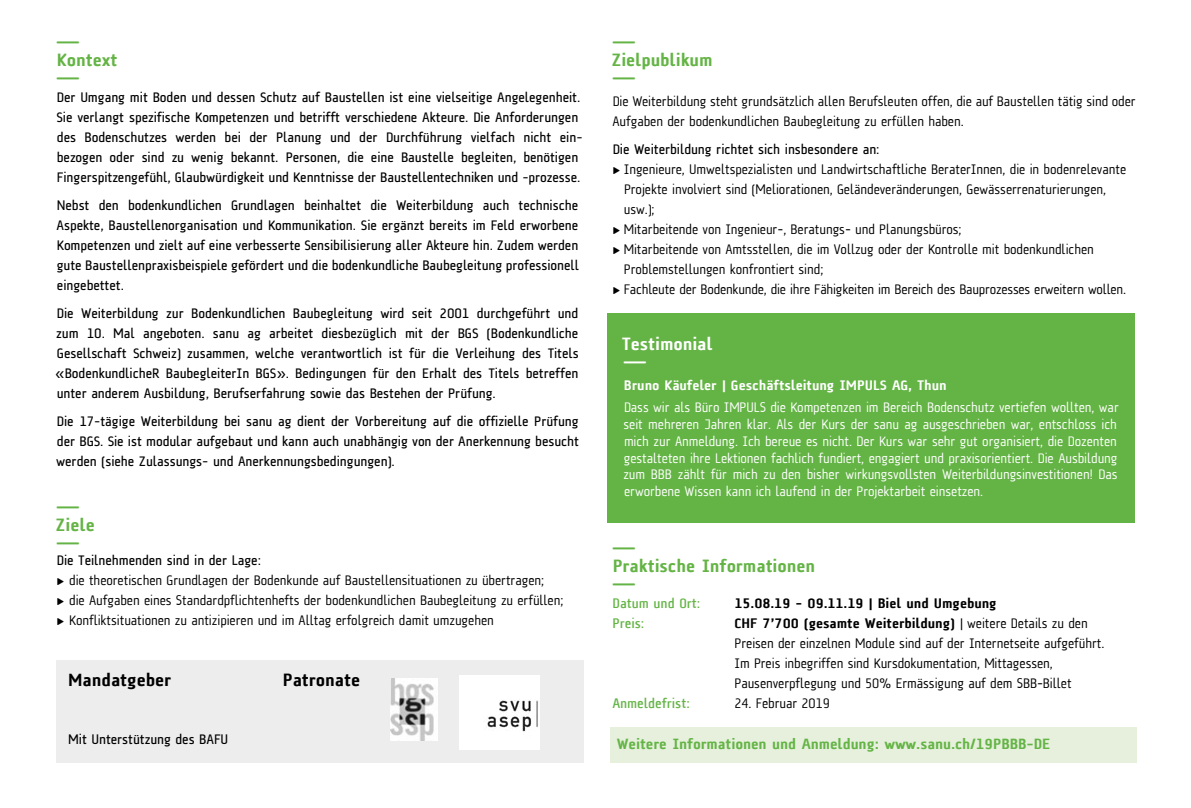
<style>
.page{position:relative;width:1191px;height:808px;background:#fff}
.page>*{position:absolute;margin:0;border:0;box-sizing:border-box;transform-origin:0 0}
.t1{font:300 24px "A Asanu";color:#64b445}
.t2{font:300 24px "A Asanu";color:#fff}
.t3{font:900 18px "A Asanu";letter-spacing:-.01em;color:#64b445}
.t4{font:900 18px "A Asanu";letter-spacing:-.01em;color:#000}
.t5{font:900 18px "A Asanu";letter-spacing:-.01em;color:#fff}
.t6{font:900 15px "A Asanu";letter-spacing:-.01em;color:#64b445}
.t7{font:500 14px/20px "A Asanu";letter-spacing:-.01em;color:#000;text-align:justify}
.t8{font:14px/20px "A Asanu";letter-spacing:-.01em;color:#000}
.t9{font:14px/16.8px "A Asanu";letter-spacing:-.01em;color:#fff}
.t10{font:900 14px "A Asanu";letter-spacing:-.01em;color:#fff}
.t11{font:900 14px "A Asanu";letter-spacing:-.01em;color:#000}
.t12{font:700 14px "A Asanu";letter-spacing:-.01em;color:#64b445}
.s1{font-weight:900}
</style>
<div class="page">
<div style="left:607px;top:314px;width:527px;height:209px;background:#64b445"></div>
<div style="left:57px;top:660px;width:527px;height:103px;background:#ededed"></div>
<img style="left:391px;top:678px;width:47px;height:62px">
<img style="left:459px;top:675px;width:80px;height:75px">
<div style="left:610px;top:727px;width:526px;height:36px;background:#e6f0dd"></div>
<h1 class="t1" style="left:56px;top:29px;width:25px">—</h1>
<p class="t3" style="left:57px;top:50px;width:62px">Kontext</p>
<h1 class="t1" style="left:56px;top:65px;width:25px">—</h1>
<p class="t7" style="left:56px;top:87px;width:528px;text-align:left">Der Umgang mit Boden und dessen Schutz auf Baustellen ist eine vielseitige Angelegenheit.<br>Sie verlangt spezifische Kompetenzen und betrifft verschiedene Akteure. Die Anforderungen des Bodenschutzes werden bei der Planung und der Durchführung vielfach nicht ein&shy;bezogen oder sind zu wenig bekannt. Personen, die eine Baustelle begleiten, benötigen Fingerspitzengefühl, Glaubwürdigkeit und Kenntnisse der Baustellentechniken und -prozesse.</p>
<p class="t7" style="left:57px;top:195px;width:524px">Nebst den bodenkundlichen Grundlagen beinhaltet die Weiterbildung auch technische Aspekte, Baustellenorganisation und Kommunikation. Sie ergänzt bereits im Feld erworbene Kompetenzen und zielt auf eine verbesserte Sensibilisierung aller Akteure hin. Zudem werden gute Baustellenpraxisbeispiele gefördert und die bodenkundliche Baubegleitung professionell eingebettet.</p>
<p class="t7" style="left:55px;top:303px;width:525px">Die Weiterbildung zur Bodenkundlichen Baubegleitung wird seit 2001 durchgeführt und zum 10. Mal angeboten. sanu ag arbeitet diesbezüglich mit der BGS (Bodenkundliche Gesellschaft Schweiz) zusammen, welche verantwortlich ist für die Verleihung des Titels «BodenkundlicheR BaubegleiterIn BGS». Bedingungen für den Erhalt des Titels betreffen unter anderem Ausbildung, Berufserfahrung sowie das Bestehen der Prüfung.</p>
<p class="t7" style="left:56px;top:411px;width:524px">Die 17-tägige Weiterbildung bei sanu ag dient der Vorbereitung auf die offizielle Prüfung der BGS. Sie ist modular aufgebaut und kann auch unabhängig von der Anerkennung besucht werden (siehe Zulassungs- und Anerkennungsbedingungen).</p>
<h1 class="t1" style="left:56px;top:494px;width:25px">—</h1>
<p class="t3" style="left:56px;top:515px;width:41px">Ziele</p>
<h1 class="t1" style="left:56px;top:530px;width:25px">—</h1>
<p class="t7" style="left:57px;top:550px;width:206px">Die Teilnehmenden sind in der Lage:</p>
<p class="t8" style="left:58px;top:570px;width:507px">&gt; die theoretischen Grundlagen der Bodenkunde auf Baustellensituationen zu übertragen;<br>&gt; die Aufgaben eines Standardpflichtenhefts der bodenkundlichen Baubegleitung zu erfüllen; &gt; Konfliktsituationen zu antizipieren und im Alltag erfolgreich damit umzugehen</p>
<p class="t4" style="left:68px;top:670px;width:105px">Mandatgeber</p>
<p class="t4" style="left:283px;top:670px;width:79px">Patronate</p>
<p class="t7" style="left:68px;top:729px;width:162px">Mit Unterstützung des BAFU</p>
<h1 class="t1" style="left:612px;top:29px;width:25px">—</h1>
<p class="t3" style="left:611px;top:50px;width:103px">Zielpublikum</p>
<h1 class="t1" style="left:612px;top:65px;width:25px">—</h1>
<p class="t8" style="left:612px;top:91px;width:525px">Die Weiterbildung steht grundsätzlich allen Berufsleuten offen, die auf Baustellen tätig sind oder<br>Aufgaben der bodenkundlichen Baubegleitung zu erfüllen haben.</p>
<p class="t7" style="left:612px;top:139px;width:268px">Die Weiterbildung richtet sich insbesondere an:</p>
<p class="t8" style="left:613px;top:159px;width:514px">&gt; Ingenieure, Umweltspezialisten und Landwirtschaftliche BeraterInnen, die in bodenrelevante</p>
<p class="t8" style="left:624px;top:179px;width:484px">Projekte involviert sind (Meliorationen, Geländeveränderungen, Gewässerrenaturierungen,</p>
<p class="t8" style="left:624px;top:199px;width:32px">usw.);</p>
<p class="t8" style="left:613px;top:219px;width:350px">&gt; Mitarbeitende von Ingenieur-, Beratungs- und Planungsbüros;</p>
<p class="t8" style="left:613px;top:239px;width:482px">&gt; Mitarbeitende von Amtsstellen, die im Vollzug oder der Kontrolle mit bodenkundlichen</p>
<p class="t8" style="left:624px;top:259px;width:201px">Problemstellungen konfrontiert sind;</p>
<p class="t8" style="left:613px;top:279px;width:514px">&gt; Fachleute der Bodenkunde, die ihre Fähigkeiten im Bereich des Bauprozesses erweitern wollen.</p>
<p class="t5" style="left:622px;top:334px;width:93px">Testimonial</p>
<h1 class="t2" style="left:623px;top:349px;width:25px">—</h1>
<p class="t10" style="left:624px;top:378px;width:324px">Bruno Käufeler | Geschäftsleitung IMPULS AG, Thun</p>
<p class="t9" style="left:623px;top:399px;width:497px">Dass wir als Büro IMPULS die Kompetenzen im Bereich Bodenschutz vertiefen wollten, war seit mehreren Jahren klar. Als der Kurs der sanu ag ausgeschrieben war, entschloss ich mich zur Anmeldung. Ich bereue es nicht. Der Kurs war sehr gut organisiert, die Dozenten gestalteten ihre Lektionen fachlich fundiert, engagiert und praxisorientiert. Die Ausbildung zum BBB zählt für mich zu den bisher wirkungsvollsten Weiterbildungsinvestitionen! Das erworbene Wissen kann ich laufend in der Projektarbeit einsetzen.</p>
<h1 class="t1" style="left:612px;top:535px;width:25px">—</h1>
<p class="t3" style="left:612px;top:556px;width:204px">Praktische Informationen</p>
<h1 class="t1" style="left:612px;top:571px;width:25px">—</h1>
<p class="t12" style="left:612px;top:596px;width:89px">Datum und Ort:</p>
<p class="t11" style="left:734px;top:596px;width:264px">15.08.19 - 09.11.19 | Biel und Umgebung</p>
<p class="t12" style="left:612px;top:616px;width:33px">Preis:</p>
<p class="t8" style="left:734px;top:613px;width:371px"><span class="s1">CHF 7’700 (gesamte Weiterbildung)</span> | weitere Details zu den Preisen der einzelnen Module sind auf der Internetseite aufgeführt.<br>Im Preis inbegriffen sind Kursdokumentation, Mittagessen, Pausenverpflegung und 50% Ermässigung auf dem SBB-Billet</p>
<p class="t12" style="left:612px;top:696px;width:79px">Anmeldefrist:</p>
<p class="t8" style="left:734px;top:693px;width:97px">24. Februar 2019</p>
<p class="t6" style="left:617px;top:735px;width:435px">Weitere Informationen und Anmeldung: www.sanu.ch/19PBBB-DE</p>
</div>
